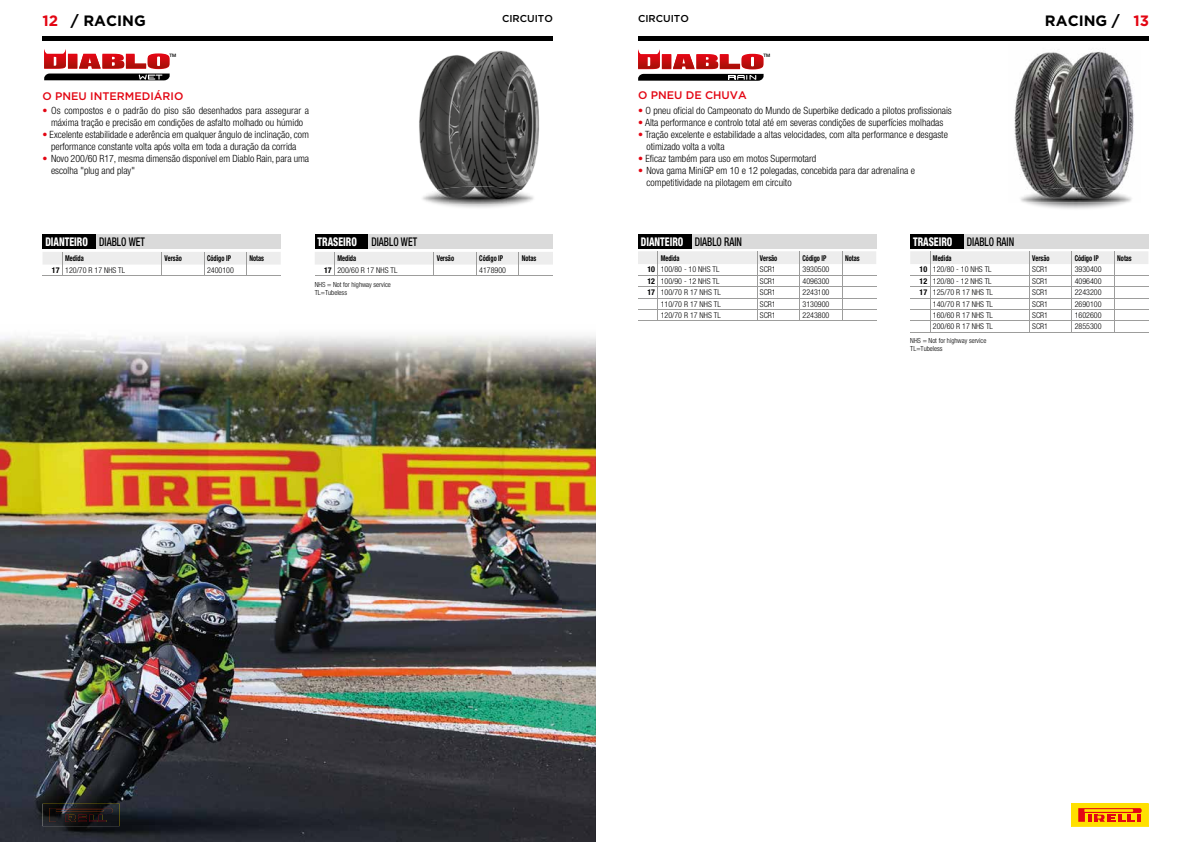
<style>
.page{position:relative;width:1191px;height:842px;background:#fff}
.page>*{position:absolute;margin:0;border:0;box-sizing:border-box;transform-origin:0 0}
.t1{font:700 15px "Gotham";color:#000}
.t2{font:500 condensed 12px "Helvetica Neue LT Std";color:#000;scale:.8 1}
.t3{font:800 condensed 12px "Helvetica Neue LT Std";color:#fff;scale:.8 1}
.t4{font:500 11px "Gotham";color:#e30613}
.t5{font:300 condensed 10px/12px "Helvetica Neue LT Std";color:#000}
.t6{font:500 10px "Gotham";color:#000}
.t7{font:300 condensed 8px "Helvetica Neue LT Std";color:#000}
.t8{font:700 condensed 8px "Helvetica Neue LT Std";color:#000;scale:.8 1}
.t9{font:300 condensed 7px/8px "Helvetica Neue LT Std";color:#000}
.t10{font:500 4.6px "Helvetica Neue";color:#000}
.s1{color:#e30613}
.s2{font-weight:500;color:#000}
.s3{font-weight:800;color:#fff}
.s4{font-weight:700}
</style>
<div class="page">
<hr style="left:43px;top:37px;width:510px;height:4px;background:#000">
<hr style="left:638px;top:37px;width:510px;height:4px;background:#000">
<div style="left:1071px;top:804px;width:77px;height:22px;background:#ffe000"></div>
<svg style="left:1078px;top:808px;width:63px;height:14px"></svg>
<img style="left:0;top:335px;width:595px;height:507px">
<svg style="left:43px;top:804px;width:77px;height:22px;background:#1f1b1b"></svg>
<svg style="left:638px;top:49px;width:125px;height:32px"></svg>
<img style="left:1014px;top:49px;width:120px;height:139px">
<img style="left:1020px;top:188px;width:112px;height:15px">
<svg style="left:44px;top:49px;width:126px;height:31px"></svg>
<img style="left:419px;top:50px;width:120px;height:136px">
<img style="left:422px;top:186px;width:112px;height:19px">
<svg style="left:43px;top:252px;width:238px;height:24px"></svg>
<svg style="left:315px;top:252px;width:238px;height:24px"></svg>
<div style="left:43px;top:235px;width:53px;height:14px;background:#000"></div>
<div style="left:96px;top:235px;width:185px;height:14px;background:#dadada"></div>
<div style="left:315px;top:235px;width:54px;height:14px;background:#000"></div>
<div style="left:369px;top:235px;width:184px;height:14px;background:#dadada"></div>
<svg style="left:638px;top:251px;width:238px;height:70px"></svg>
<svg style="left:910px;top:251px;width:238px;height:82px"></svg>
<div style="left:638px;top:234px;width:54px;height:14px;background:#000"></div>
<div style="left:692px;top:234px;width:184px;height:14px;background:#dadada"></div>
<div style="left:910px;top:234px;width:54px;height:14px;background:#000"></div>
<div style="left:964px;top:234px;width:184px;height:14px;background:#dadada"></div>
<h1 class="t1" style="left:43px;top:11px;width:105px"><span class="s1">12</span> / RACING</h1>
<p class="t6" style="left:502px;top:12px;width:52px">CIRCUITO</p>
<p class="t6" style="left:638px;top:12px;width:52px">CIRCUITO</p>
<h1 class="t1" style="left:1045px;top:11px;width:106px">RACING / <span class="s1">13</span></h1>
<p class="t10" style="left:169px;top:51px;width:8px">TM</p>
<p class="t10" style="left:763px;top:52px;width:8px">TM</p>
<p class="t4" style="left:43px;top:88px;width:142px">O PNEU INTERMEDIÁRIO</p>
<p class="t5" style="left:43px;top:105px;width:268px;text-align:center"><span class="s1">•</span> Os compostos e o padrão do piso são desenhados para assegurar a máxima tração e precisão em condições de asfalto molhado ou húmido</p>
<p class="t5" style="left:43px;top:129px;width:268px;text-align:center"><span class="s1">•</span> Excelente estabilidade e aderência em qualquer ângulo de inclinação, com performance constante volta após volta em toda a duração da corrida</p>
<p class="t5" style="left:51px;top:153px;width:260px;text-indent:-9px"><span class="s1">•</span> Novo 200/60 R17, mesma dimensão disponível em Diablo Rain, para uma escolha "plug and play"</p>
<p class="t4" style="left:638px;top:88px;width:110px">O PNEU DE CHUVA</p>
<p class="t5" style="left:638px;top:104px;width:315px"><span class="s1">•</span> O pneu oficial do Campeonato do Mundo de Superbike dedicado a pilotos profissionais</p>
<p class="t5" style="left:638px;top:116px;width:307px"><span class="s1">•</span> Alta performance e controlo total até em severas condições de superfícies molhadas</p>
<p class="t5" style="left:646px;top:128px;width:303px;text-indent:-8px"><span class="s1">•</span> Tração excelente e estabilidade a altas velocidades, com alta performance e desgaste otimizado volta a volta</p>
<p class="t5" style="left:638px;top:152px;width:180px"><span class="s1">•</span> Eficaz também para uso em motos Supermotard</p>
<p class="t5" style="left:646px;top:164px;width:270px;text-indent:-8px"><span class="s1">•</span> Nova gama MiniGP em 10 e 12 polegadas, concebida para dar adrenalina e competitividade na pilotagem em circuito</p>
<p class="t3" style="left:45px;top:234px;width:126px">DIANTEIRO <span class="s2">DIABLO WET</span></p>
<p class="t2" style="left:317px;top:235px;width:126px"><span class="s3">TRASEIRO</span> DIABLO WET</p>
<p class="t2" style="left:641px;top:234px;width:128px"><span class="s3">DIANTEIRO</span> DIABLO RAIN</p>
<p class="t2" style="left:913px;top:234px;width:128px"><span class="s3">TRASEIRO</span> DIABLO RAIN</p>
<p class="t8" style="left:65px;top:253px;width:25px">Medida</p>
<p class="t8" style="left:164px;top:253px;width:23px">Versão</p>
<p class="t8" style="left:207px;top:253px;width:32px">Código IP</p>
<p class="t8" style="left:249px;top:253px;width:20px">Notas</p>
<p class="t7" style="left:52px;top:266px;width:75px"><span class="s4">17</span> 120/70 R 17 NHS TL</p>
<p class="t7" style="left:207px;top:266px;width:28px">2400100</p>
<p class="t8" style="left:337px;top:253px;width:25px">Medida</p>
<p class="t8" style="left:437px;top:253px;width:23px">Versão</p>
<p class="t8" style="left:479px;top:253px;width:32px">Código IP</p>
<p class="t8" style="left:522px;top:253px;width:20px">Notas</p>
<p class="t7" style="left:324px;top:266px;width:75px"><span class="s4">17</span> 200/60 R 17 NHS TL</p>
<p class="t7" style="left:479px;top:266px;width:28px">4178900</p>
<p class="t9" style="left:315px;top:280px;width:78px">NHS = Not for highway service<br>TL=Tubeless</p>
<p class="t8" style="left:660px;top:253px;width:25px">Medida</p>
<p class="t8" style="left:760px;top:253px;width:23px">Versão</p>
<p class="t8" style="left:802px;top:253px;width:32px">Código IP</p>
<p class="t8" style="left:845px;top:253px;width:20px">Notas</p>
<p class="t7" style="left:647px;top:265px;width:74px"><span class="s4">10</span> 100/80 - 10 NHS TL</p>
<p class="t7" style="left:760px;top:265px;width:17px">SCR1</p>
<p class="t7" style="left:802px;top:265px;width:28px">3930500</p>
<p class="t7" style="left:647px;top:276px;width:74px"><span class="s4">12</span> 100/90 - 12 NHS TL</p>
<p class="t7" style="left:760px;top:276px;width:17px">SCR1</p>
<p class="t7" style="left:802px;top:276px;width:28px">4096300</p>
<p class="t7" style="left:647px;top:288px;width:75px"><span class="s4">17</span> 100/70 R 17 NHS TL</p>
<p class="t7" style="left:760px;top:288px;width:17px">SCR1</p>
<p class="t7" style="left:802px;top:288px;width:28px">2243100</p>
<p class="t7" style="left:660px;top:299px;width:62px">110/70 R 17 NHS TL</p>
<p class="t7" style="left:760px;top:299px;width:17px">SCR1</p>
<p class="t7" style="left:802px;top:299px;width:28px">3130900</p>
<p class="t7" style="left:660px;top:311px;width:62px">120/70 R 17 NHS TL</p>
<p class="t7" style="left:760px;top:311px;width:17px">SCR1</p>
<p class="t7" style="left:802px;top:311px;width:28px">2243800</p>
<p class="t8" style="left:933px;top:253px;width:25px">Medida</p>
<p class="t8" style="left:1032px;top:253px;width:23px">Versão</p>
<p class="t8" style="left:1074px;top:253px;width:32px">Código IP</p>
<p class="t8" style="left:1117px;top:253px;width:20px">Notas</p>
<p class="t7" style="left:919px;top:265px;width:74px"><span class="s4">10</span> 120/80 - 10 NHS TL</p>
<p class="t7" style="left:1032px;top:265px;width:17px">SCR1</p>
<p class="t7" style="left:1074px;top:265px;width:28px">3930400</p>
<p class="t7" style="left:919px;top:276px;width:74px"><span class="s4">12</span> 120/80 - 12 NHS TL</p>
<p class="t7" style="left:1032px;top:276px;width:17px">SCR1</p>
<p class="t7" style="left:1074px;top:276px;width:28px">4096400</p>
<p class="t7" style="left:919px;top:288px;width:75px"><span class="s4">17</span> 125/70 R 17 NHS TL</p>
<p class="t7" style="left:1032px;top:288px;width:17px">SCR1</p>
<p class="t7" style="left:1074px;top:288px;width:28px">2243200</p>
<p class="t7" style="left:933px;top:299px;width:62px">140/70 R 17 NHS TL</p>
<p class="t7" style="left:1032px;top:299px;width:17px">SCR1</p>
<p class="t7" style="left:1074px;top:299px;width:28px">2690100</p>
<p class="t7" style="left:933px;top:311px;width:62px">160/60 R 17 NHS TL</p>
<p class="t7" style="left:1032px;top:311px;width:17px">SCR1</p>
<p class="t7" style="left:1074px;top:311px;width:28px">1602600</p>
<p class="t7" style="left:933px;top:322px;width:62px">200/60 R 17 NHS TL</p>
<p class="t7" style="left:1032px;top:322px;width:17px">SCR1</p>
<p class="t7" style="left:1074px;top:322px;width:28px">2855300</p>
<p class="t9" style="left:910px;top:336px;width:78px">NHS = Not for highway service<br>TL=Tubeless</p>
</div>
